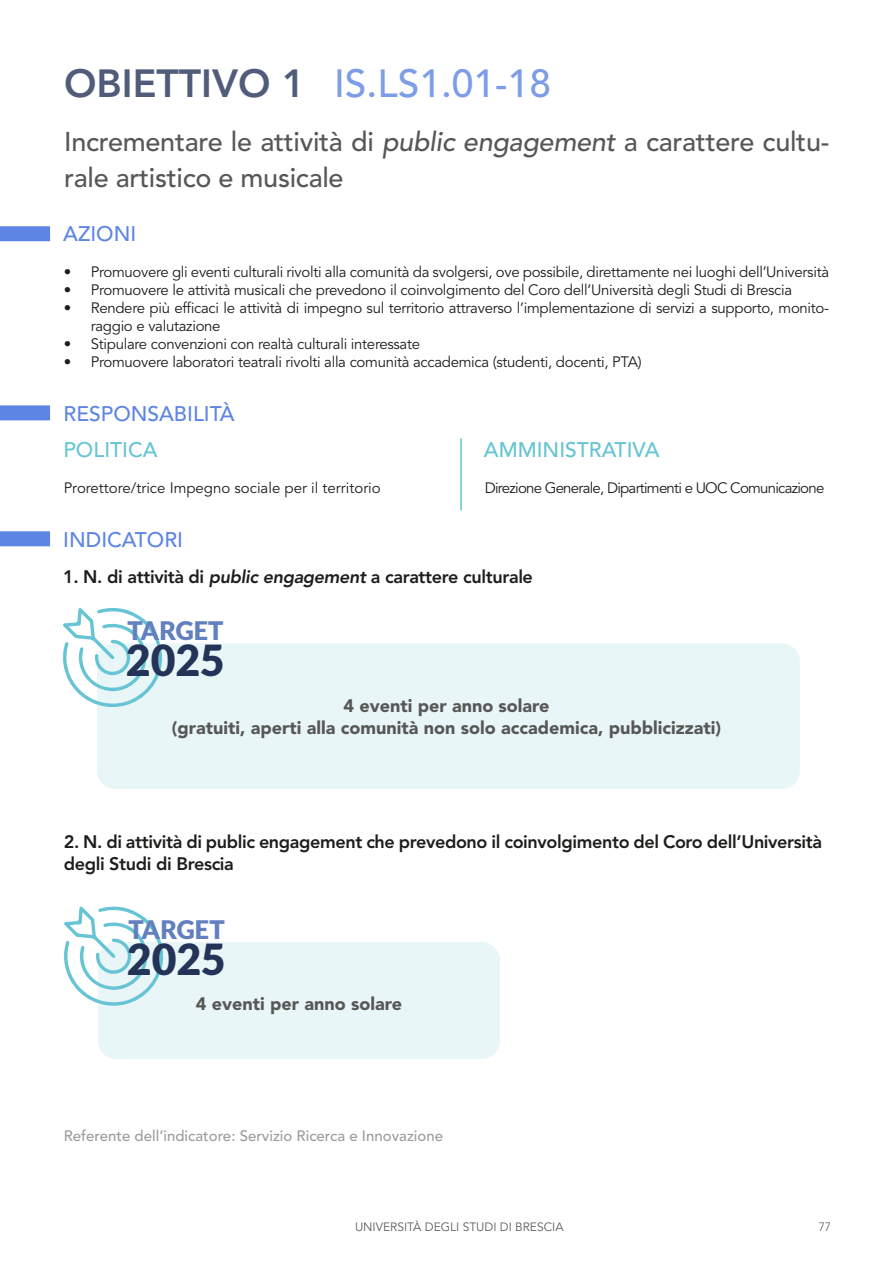
<style>
.page{position:relative;width:893px;height:1263px;background:#fff}
.page>*{position:absolute;margin:0;border:0;box-sizing:border-box;transform-origin:0 0}
.t1{font:900 42.75px "Lato";color:#243358}
.t2{font:500 39px "Avenir LT Std";color:#7d9de9}
.t3{font:500 27px/36px "Avenir LT Std";letter-spacing:-.01em;color:#575756}
.t4{font:900 25.5px "Lato";color:#6280bf}
.t5{font:500 21px "Avenir LT Std";color:#5d85e3}
.t6{font:500 21px "Avenir LT Std";color:#65c4d4}
.t7{font:800 18px/21.6px "Avenir LT Std";letter-spacing:-.02em;color:#1d1d1b}
.t8{font:900 18px/21.6px "Avenir LT Std";color:#575756;text-align:center}
.t9{font:15px/18px "Avenir LT Std";letter-spacing:-.02em;color:#1d1d1b}
.t10{font:500 15px "Avenir LT Std";color:#9d9d9d}
.t11{font:15px "Avenir LT Std";letter-spacing:-.05em;color:#1d1d1b}
.t12{font:15px "Avenir LT Std";color:#1d1d1b}
.t13{font:12px "Avenir LT Std";color:#5d5d5c}
.t14{font:300 12px "Avenir LT Std";color:#5d524d}
.s1{font-weight:800;color:#505c79}
.s2{font-style:italic}
</style>
<div class="page">
<div style="left:0;top:226px;width:50px;height:15px;background:#5d85e3"></div>
<div style="left:0;top:405px;width:50px;height:15px;background:#5d85e3"></div>
<div style="left:0;top:531px;width:50px;height:15px;background:#5d85e3"></div>
<hr style="left:460px;top:438px;width:2px;height:73px;background:#66c4d4">
<div style="left:97px;top:643px;width:703px;height:146px;background:#e8f6f8;border-radius:18px"></div>
<div style="left:98px;top:942px;width:402px;height:117px;background:#e8f6f8;border-radius:18px"></div>
<svg style="left:63px;top:608px;width:99px;height:99px"></svg>
<svg style="left:64px;top:907px;width:99px;height:99px"></svg>
<h2 class="t2" style="left:64px;top:60px;width:488px"><span class="s1">OBIETTIVO 1</span> IS.LS1.01-18</h2>
<h3 class="t3" style="left:64px;top:124px;width:767px">Incrementare le attività di <span class="s2">public engagement</span> a carattere cultu&shy;rale artistico e musicale</h3>
<h3 class="t5" style="left:63px;top:221px;width:75px">AZIONI</h3>
<p class="t9" style="left:64px;top:263px;width:767px">• Promuovere gli eventi culturali rivolti alla comunità da svolgersi, ove possibile, direttamente nei luoghi dell’Università</p>
<p class="t9" style="left:64px;top:281px;width:730px">• Promuovere le attività musicali che prevedono il coinvolgimento del Coro dell’Università degli Studi di Brescia</p>
<p class="t9" style="left:91px;top:299px;width:740px;text-indent:-27px">• Rendere più efficaci le attività di impegno sul territorio attraverso l’implementazione di servizi a supporto, monito&shy;raggio e valutazione</p>
<p class="t9" style="left:64px;top:335px;width:358px">• Stipulare convenzioni con realtà culturali interessate</p>
<p class="t9" style="left:64px;top:353px;width:579px">• Promuovere laboratori teatrali rivolti alla comunità accademica (studenti, docenti, PTA)</p>
<h3 class="t5" style="left:64px;top:401px;width:173px">RESPONSABILITÀ</h3>
<h3 class="t6" style="left:64px;top:437px;width:96px">POLITICA</h3>
<h3 class="t6" style="left:484px;top:437px;width:177px">AMMINISTRATIVA</h3>
<p class="t12" style="left:64px;top:479px;width:319px">Prorettore/trice Impegno sociale per il territorio</p>
<p class="t11" style="left:485px;top:479px;width:341px">Direzione Generale, Dipartimenti e UOC Comunicazione</p>
<h3 class="t5" style="left:63px;top:527px;width:121px">INDICATORI</h3>
<p class="t7" style="left:63px;top:566px;width:471px">1. N. di attività di <span class="s2">public engagement</span> a carattere culturale</p>
<h3 class="t4" style="left:127px;top:616px;width:98px">TARGET</h3>
<h1 class="t1" style="left:126px;top:635px;width:101px">2025</h1>
<p class="t8" style="left:172px;top:695px;width:551px">4 eventi per anno solare<br>(gratuiti, aperti alla comunità non solo accademica, pubblicizzati)</p>
<p class="t7" style="left:64px;top:831px;width:760px">2. N. di attività di public engagement che prevedono il coinvolgimento del Coro dell’Università degli Studi di Brescia</p>
<h3 class="t4" style="left:128px;top:914px;width:98px">TARGET</h3>
<h1 class="t1" style="left:127px;top:934px;width:101px">2025</h1>
<p class="t8" style="left:196px;top:992px;width:208px">4 eventi per anno solare</p>
<p class="t10" style="left:64px;top:1127px;width:381px">Referente dell’indicatore: Servizio Ricerca e Innovazione</p>
<p class="t13" style="left:355px;top:1219px;width:210px">UNIVERSITÀ DEGLI STUDI DI BRESCIA</p>
<p class="t14" style="left:819px;top:1219px;width:14px">77</p>
</div>
